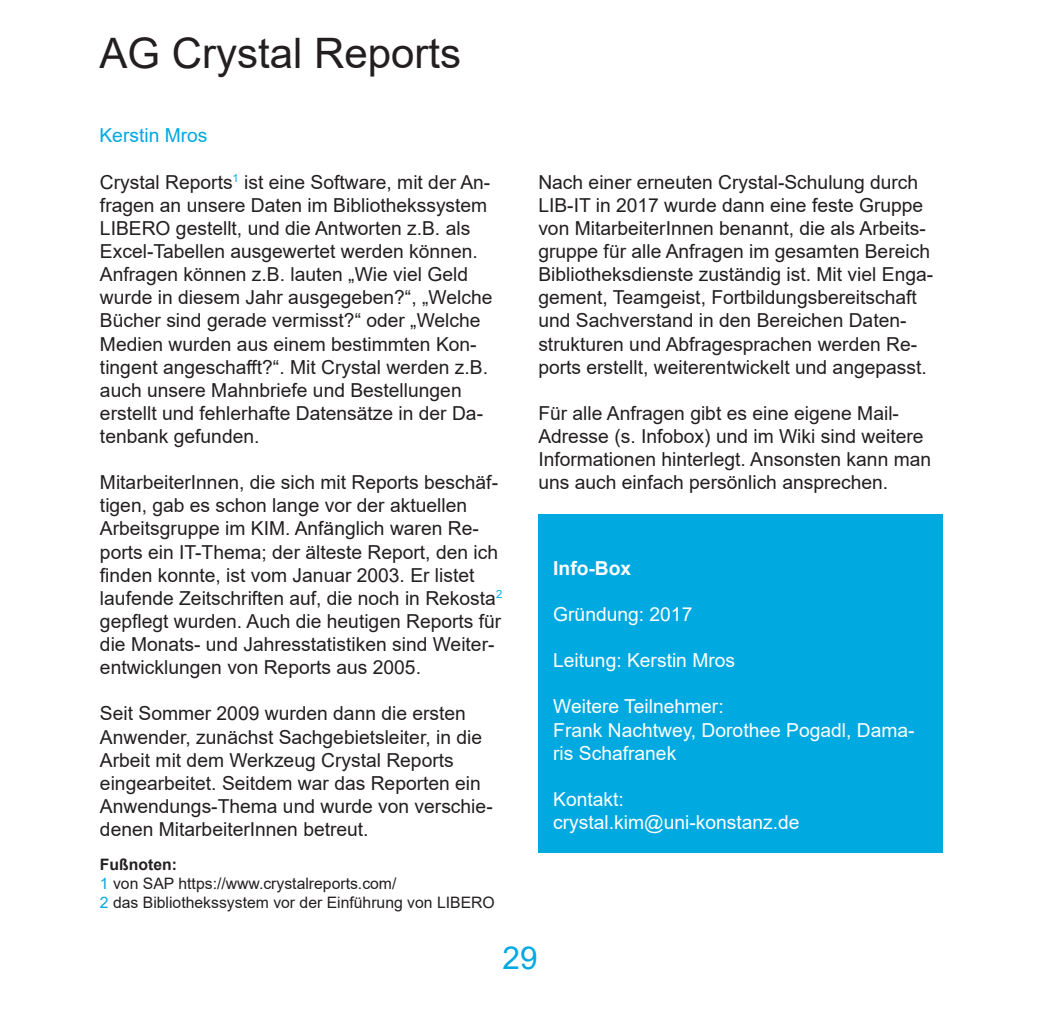
<style>
.page{position:relative;width:1042px;height:1013px;background:#fff}
.page>*{position:absolute;margin:0;border:0;box-sizing:border-box;transform-origin:0 0}
.t1{font:42px "Arial";color:#231f20}
.t2{font:31.5px "Arial";color:#00a9e0}
.t3{font:19.25px/23.1px "Arial";color:#231f20}
.t4{font:19.25px/23.1px "Arial";color:#fff}
.t5{font:19.25px "Arial";color:#00a9e0}
.t6{font:700 19.25px "Arial";color:#fff}
.t7{font:15.75px "Arial";color:#231f20}
.t8{font:700 15.75px "Arial";color:#231f20}
.s1{color:#00a9e0}
</style>
<div class="page">
<div style="left:538px;top:513px;width:405px;height:339px;background:#00a9e0"></div>
<p class="t1" style="left:99px;top:25px;width:363px">AG Crystal Reports</p>
<p class="t5" style="left:99px;top:122px;width:110px">Kerstin Mros</p>
<p class="t3" style="left:100px;top:170px;width:394px">Crystal Reports<sup>1</sup> ist eine Software, mit der An&shy;fragen an unsere Daten im Bibliothekssystem LIBERO gestellt, und die Antworten z.B. als Excel-Tabellen ausgewertet werden können.<br>Anfragen können z.B. lauten „Wie viel Geld wurde in diesem Jahr ausgegeben?“, „Welche Bücher sind gerade vermisst?“ oder „Welche Medien wurden aus einem bestimmten Kon&shy;tingent angeschafft?“. Mit Crystal werden z.B. auch unsere Mahnbriefe und Bestellungen erstellt und fehlerhafte Datensätze in der Da&shy;tenbank gefunden.</p>
<p class="t3" style="left:100px;top:470px;width:404px">MitarbeiterInnen, die sich mit Reports beschäf&shy;tigen, gab es schon lange vor der aktuellen Arbeitsgruppe im KIM. Anfänglich waren Re&shy;ports ein IT-Thema; der älteste Report, den ich finden konnte, ist vom Januar 2003. Er listet laufende Zeitschriften auf, die noch in Rekosta<sup>2 </sup>gepflegt wurden. Auch die heutigen Reports für die Monats- und Jahresstatistiken sind Weiter&shy;entwicklungen von Reports aus 2005.</p>
<p class="t3" style="left:100px;top:701px;width:394px">Seit Sommer 2009 wurden dann die ersten Anwender, zunächst Sachgebietsleiter, in die Arbeit mit dem Werkzeug Crystal Reports eingearbeitet. Seitdem war das Reporten ein Anwendungs-Thema und wurde von verschie&shy;denen MitarbeiterInnen betreut.</p>
<p class="t8" style="left:100px;top:853px;width:78px">Fußnoten:</p>
<p class="t7" style="left:100px;top:872px;width:298px"><span class="s1">1</span> von SAP https://www.crystalreports.com/</p>
<p class="t7" style="left:100px;top:891px;width:396px"><span class="s1">2</span> das Bibliothekssystem vor der Einführung von LIBERO</p>
<p class="t3" style="left:538px;top:170px;width:396px">Nach einer erneuten Crystal-Schulung durch LIB-IT in 2017 wurde dann eine feste Gruppe von MitarbeiterInnen benannt, die als Arbeits&shy;gruppe für alle Anfragen im gesamten Bereich Bibliotheksdienste zuständig ist. Mit viel Enga&shy;gement, Teamgeist, Fortbildungsbereitschaft und Sachverstand in den Bereichen Daten&shy;strukturen und Abfragesprachen werden Re&shy;ports erstellt, weiterentwickelt und angepasst.</p>
<p class="t3" style="left:538px;top:401px;width:394px">Für alle Anfragen gibt es eine eigene Mail-Adresse (s. Infobox) und im Wiki sind weitere Informationen hinterlegt. Ansonsten kann man uns auch einfach persönlich ansprechen.</p>
<p class="t6" style="left:553px;top:554px;width:80px">Info-Box</p>
<p class="t4" style="left:553px;top:602px;width:141px">Gründung: 2017</p>
<p class="t4" style="left:553px;top:648px;width:183px">Leitung: Kerstin Mros</p>
<p class="t4" style="left:553px;top:694px;width:172px">Weitere Teilnehmer:</p>
<p class="t4" style="left:553px;top:718px;width:363px">Frank Nachtwey, Dorothee Pogadl, Dama&shy;ris Schafranek</p>
<p class="t4" style="left:553px;top:787px;width:72px">Kontakt:</p>
<p class="t4" style="left:553px;top:810px;width:248px">crystal.kim@uni-konstanz.de</p>
<h2 class="t2" style="left:502px;top:936px;width:37px">29</h2>
</div>
